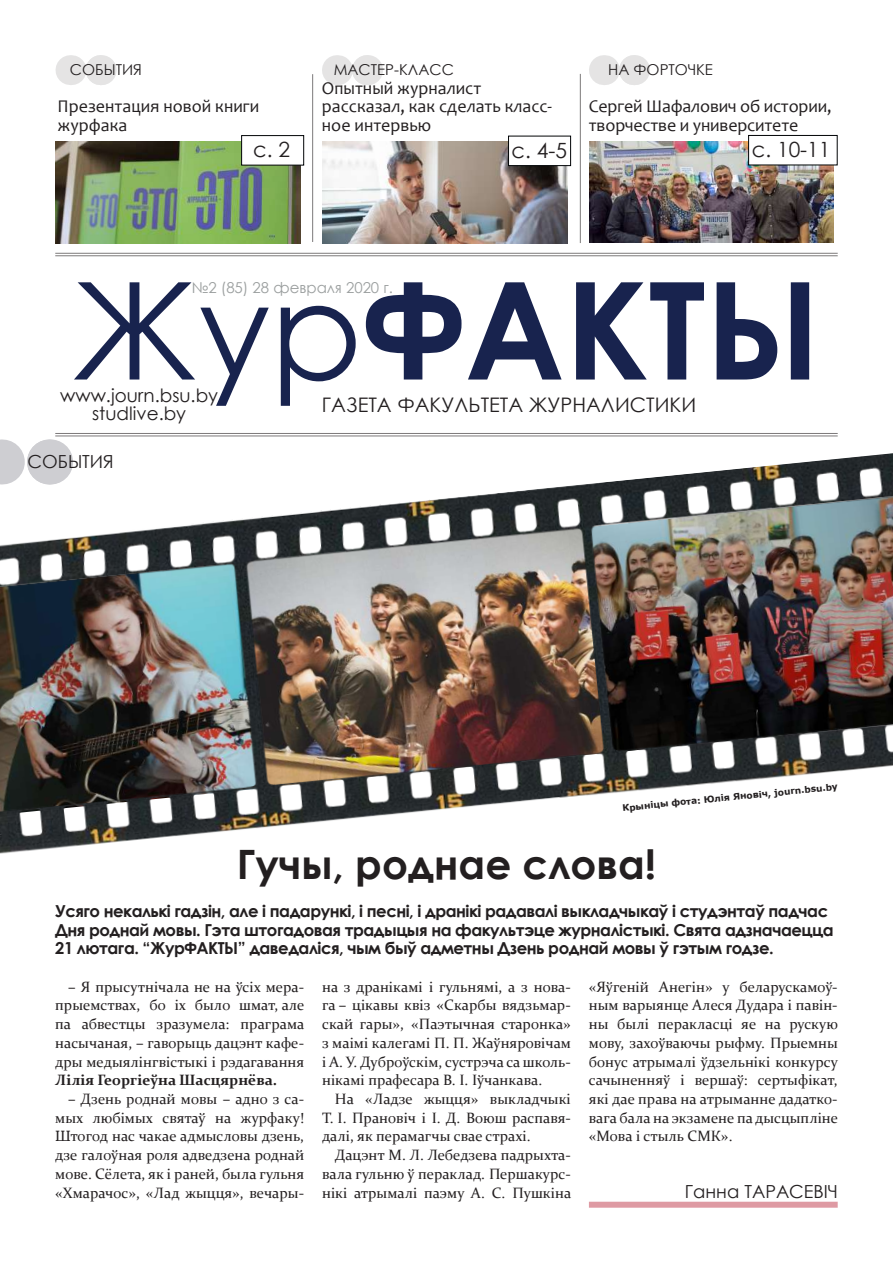
<style>
.page{position:relative;width:893px;height:1263px;background:#fff}
.page>*{position:absolute;margin:0;border:0;box-sizing:border-box;transform-origin:0 0}
.t1{font:700 135.3px "Century Gothic";color:#18234e}
.t2{font:700 40.5px "Century Gothic";color:#231f20}
.t3{font:21px "Century Gothic";color:#231f20}
.t4{font:20.1px "Century Gothic";color:#231f20}
.t5{font:18.3px "Century Gothic";color:#231f20}
.t6{font:18px/18.8px "Candara";color:#231f20}
.t7{font:18px "Century Gothic";color:#231f20}
.t8{font:700 16.5px/18.8px "Century Gothic";letter-spacing:-.03em;color:#231f20}
.t9{font:15px/18.8px "Constantia";color:#231f20;text-align:justify}
.t10{font:15px "Century Gothic";color:#231f20}
.t11{font:700 15px "Constantia";color:#231f20}
.t12{font:15px "Century Gothic";color:#9b9f9f}
.t13{font:700 9px "Verdana";color:#231f20}
.s1{font-weight:400}
</style>
<div class="page">
<img style="left:55px;top:141px;width:245px;height:102px">
<hr style="left:55px;top:433px;width:783px;height:1px;background:#231f20">
<hr style="left:55px;top:436px;width:783px;height:1px;background:#231f20">
<hr style="left:55px;top:253px;width:783px;height:1px;background:#231f20">
<hr style="left:55px;top:255px;width:783px;height:1px;background:#231f20">
<svg style="left:86px;top:55px;width:15px;height:30px"></svg>
<hr style="left:70px;top:55px;width:1px;height:30px;background:#231f20">
<hr style="left:101px;top:55px;width:1px;height:30px;background:#231f20">
<hr style="left:312px;top:74px;width:1px;height:168px;background:#231f20">
<hr style="left:580px;top:74px;width:1px;height:169px;background:#231f20">
<svg style="left:29px;top:439px;width:21px;height:14px"></svg>
<hr style="left:1px;top:439px;width:1px;height:45px;background:#ceced2">
<hr style="left:50px;top:439px;width:1px;height:45px;background:#ceced2">
<div style="left:589px;top:1202px;width:249px;height:6px;background:#de9aa3"></div>
<div style="left:241px;top:135px;width:63px;height:30px;background:#fff;border:1px solid #000305"></div>
<img style="left:0;top:453px;width:893px;height:401px">
<img style="left:322px;top:142px;width:245px;height:102px">
<div style="left:508px;top:136px;width:63px;height:30px;background:#fff;border:1px solid #000305"></div>
<img style="left:590px;top:141px;width:244px;height:102px">
<div style="left:748px;top:135px;width:89px;height:30px;background:#fff;border:1px solid #000305"></div>
<svg style="left:352px;top:55px;width:15px;height:30px"></svg>
<hr style="left:337px;top:55px;width:1px;height:30px;background:#231f20">
<hr style="left:367px;top:55px;width:1px;height:30px;background:#231f20">
<svg style="left:619px;top:55px;width:15px;height:30px"></svg>
<hr style="left:604px;top:55px;width:1px;height:30px;background:#231f20">
<hr style="left:634px;top:55px;width:1px;height:30px;background:#231f20">
<p class="t10" style="left:70px;top:59px;width:73px">СОБЫТИЯ</p>
<p class="t10" style="left:334px;top:59px;width:122px">МАСТЕР-КЛАСС</p>
<p class="t6" style="left:58px;top:97px;width:203px">Презентация новой книги журфака</p>
<p class="t6" style="left:322px;top:78px;width:232px">Опытный журналист рассказал, как сделать класс&shy;ное интервью</p>
<p class="t10" style="left:608px;top:59px;width:106px">НА ФОРТОЧКЕ</p>
<p class="t6" style="left:589px;top:97px;width:244px">Сергей Шафалович об истории, творчестве и университете</p>
<h3 class="t3" style="left:253px;top:135px;width:38px">с. 2</h3>
<h3 class="t3" style="left:511px;top:136px;width:57px">с. 4-5</h3>
<h3 class="t3" style="left:752px;top:135px;width:80px">с. 10-11</h3>
<h1 class="t1" style="left:71px;top:228px;width:750px"><span class="s1">Жур</span>ФАКТЫ</h1>
<p class="t5" style="left:92px;top:400px;width:96px">studlive.by</p>
<p class="t12" style="left:192px;top:277px;width:203px">№2 (85) 28 февраля 2020 г.</p>
<p class="t5" style="left:60px;top:382px;width:159px">www.journ.bsu.by</p>
<h3 class="t4" style="left:322px;top:390px;width:376px">ГАЗЕТА ФАКУЛЬТЕТА ЖУРНАЛИСТИКИ</h3>
<p class="t7" style="left:27px;top:449px;width:88px">СОБЫТИЯ</p>
<p class="t13" style="left:622px;top:802px;width:218px;rotate:-6deg">Крыніцы фота: Юлія Яновіч, journ.bsu.by</p>
<h2 class="t2" style="left:237px;top:834px;width:421px">Гучы, роднае слова!</h2>
<p class="t8" style="left:55px;top:901px;width:780px">Усяго некалькі гадзін, але і падарункі, і песні, і дранікі радавалі выкладчыкаў і студэнтаў падчас<br>Дня роднай мовы. Гэта штогадовая традыцыя на факультэце журналістыкі. Свята адзначаецца<br>21 лютага. “ЖурФАКТЫ” даведаліся, чым быў адметны Дзень роднай мовы ў гэтым годзе.</p>
<p class="t9" style="left:55px;top:976px;width:251px;text-indent:13px">– Я прысутнічала не на ўсіх мера&shy;прыемствах, бо іх было шмат, але па абвестцы зразумела: праграма насычаная, – гаворыць дацэнт кафе&shy;дры медыялінгвістыкі і рэдагавання</p>
<p class="t11" style="left:55px;top:1070px;width:223px">Лілія Георгіеўна Шасцярнёва.</p>
<p class="t9" style="left:55px;top:1089px;width:251px;text-indent:13px">– Дзень роднай мовы – адно з са&shy;мых любімых святаў на журфаку!<br>Штогод нас чакае адмысловы дзень, дзе галоўная роля адведзена роднай мове. Сёлета, як і раней, была гульня «Хмарачос», «Лад жыцця», вечары-</p>
<p class="t9" style="left:322px;top:976px;width:251px">на з дранікамі і гульнямі, а з нова&shy;га – цікавы квіз «Скарбы вядзьмар&shy;скай гары», «Паэтычная старонка» з маімі калегамі П. П. Жаўняровічам і А. У. Дуброўскім, сустрэча са школь&shy;нікамі прафесара В. І. Іўчанкава.</p>
<p class="t9" style="left:322px;top:1089px;width:250px;text-indent:13px">На «Ладзе жыцця» выкладчыкі Т. І. Прановіч і І. Д. Воюш распавя&shy;далі, як перамагчы свае страхі.</p>
<p class="t9" style="left:322px;top:1145px;width:251px;text-indent:13px">Дацэнт М. Л. Лебедзева падрыхта&shy;вала гульню ў пераклад. Першакурс&shy;нікі атрымалі паэму А. С. Пушкіна</p>
<p class="t9" style="left:589px;top:976px;width:251px">«Яўгеній Анегін» у беларускамоў&shy;ным варыянце Алеся Дудара і павін&shy;ны былі перакласці яе на рускую мову, захоўваючы рыфму. Прыемны бонус атрымалі ўдзельнікі конкурсу сачыненняў і вершаў: сертыфікат, які дае права на атрыманне дадатко&shy;вага бала на экзамене па дысцыпліне «Мова і стыль СМК».</p>
<p class="t7" style="left:685px;top:1178px;width:154px">Ганна ТАРАСЕВІЧ</p>
</div>
